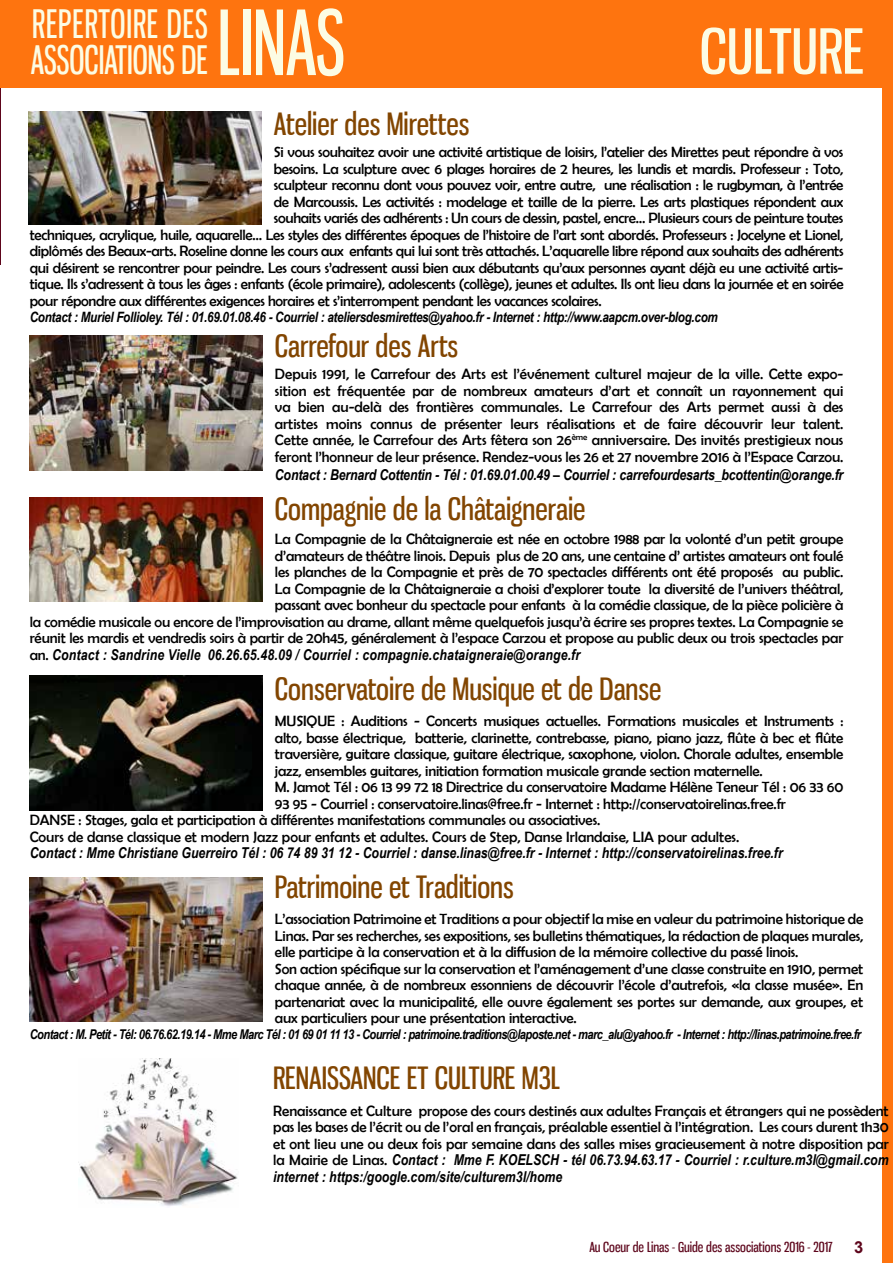
<style>
.page{position:relative;width:893px;height:1263px;background:#fff}
.page>*{position:absolute;margin:0;border:0;box-sizing:border-box;transform-origin:0 0}
.t1{font:88.05px "Gnuolane Free";color:#fcfce4;scale:.83 1}
.t2{font:61.05px "Gnuolane Free";color:#fcfce4}
.t3{font:38.4px/36.3px "Gnuolane Free";color:#fcfce4;scale:.83 1}
.t4{font:30px "Gnuolane Free";color:#824500}
.t5{font:700 16.5px "Arial";color:#5d051b}
.t6{font:15px/16.5px "Berlin Sans FB";letter-spacing:-.01em;color:#000;text-align:justify}
.t7{font:italic 700 15px/16.5px "Arial Narrow";color:#000}
.t8{font:italic 700 14.25px "Arial Narrow";letter-spacing:-.02em;color:#000}
.t9{font:italic 700 13.5px "Arial Narrow";letter-spacing:-.04em;color:#000}
.t10{font:13.5px "Gnuolane Free";color:#5d051b}
.s1{font-family:"Berlin Sans FB";font-weight:400;font-style:normal}
</style>
<div class="page">
<hr style="left:0;top:0;width:1px;height:264px;background:#5d051b">
<div style="left:882px;top:0;width:11px;height:1263px;background:#fe740f"></div>
<img style="left:29px;top:112px;width:232px;height:112px">
<img style="left:30px;top:498px;width:232px;height:104px">
<img style="left:30px;top:335px;width:232px;height:135px">
<img style="left:30px;top:676px;width:232px;height:134px">
<div style="left:0;top:0;width:893px;height:88px;background:#fe740f"></div>
<img style="left:30px;top:878px;width:232px;height:143px">
<img style="left:78px;top:1059px;width:160px;height:147px">
<h3 class="t3" style="left:31px;top:5px;width:215px">REPERTOIRE DES<br>ASSOCIATIONS DE</h3>
<h1 class="t1" style="left:218px;top:-11px;width:155px">LINAS</h1>
<h3 class="t4" style="left:274px;top:105px;width:197px">Atelier des Mirettes</h3>
<h2 class="t2" style="left:700px;top:14px;width:166px">CULTURE</h2>
<p class="t6" style="left:274px;top:144px;width:571px">Si vous souhaitez avoir une activité artistique de loisirs, l’atelier des Mirettes peut répondre à vos</p>
<p class="t6" style="left:274px;top:160px;width:571px">besoins. La sculpture avec 6 plages horaires de 2 heures, les lundis et mardis. Professeur : Toto,</p>
<p class="t6" style="left:274px;top:177px;width:571px">sculpteur reconnu dont vous pouvez voir, entre autre, une réalisation : le rugbyman, à l’entrée</p>
<p class="t6" style="left:274px;top:193px;width:571px">de Marcoussis. Les activités : modelage et taille de la pierre. Les arts plastiques répondent aux</p>
<p class="t6" style="left:274px;top:210px;width:571px">souhaits variés des adhérents : Un cours de dessin, pastel, encre… Plusieurs cours de peinture toutes</p>
<p class="t6" style="left:30px;top:226px;width:815px">techniques, acrylique, huile, aquarelle… Les styles des différentes époques de l’histoire de l’art sont abordés. Professeurs : Jocelyne et Lionel,</p>
<p class="t6" style="left:30px;top:243px;width:815px">diplômés des Beaux-arts. Roseline donne les cours aux enfants qui lui sont très attachés. L’aquarelle libre répond aux souhaits des adhérents</p>
<p class="t6" style="left:30px;top:259px;width:815px">qui désirent se rencontrer pour peindre. Les cours s’adressent aussi bien aux débutants qu’aux personnes ayant déjà eu une activité artis-</p>
<p class="t6" style="left:30px;top:276px;width:815px">tique. Ils s’adressent à tous les âges : enfants (école primaire), adolescents (collège), jeunes et adultes. Ils ont lieu dans la journée et en soirée</p>
<p class="t6" style="left:30px;top:292px;width:573px">pour répondre aux différentes exigences horaires et s’interrompent pendant les vacances scolaires.</p>
<p class="t8" style="left:30px;top:306px;width:690px">Contact : Muriel Follioley. Tél : 01.69.01.08.46 - Courriel : ateliersdesmirettes@yahoo.fr - Internet : http://www.aapcm.over-blog.com</p>
<h3 class="t4" style="left:275px;top:328px;width:185px">Carrefour des Arts</h3>
<p class="t6" style="left:275px;top:366px;width:570px">Depuis 1991, le Carrefour des Arts est l’événement culturel majeur de la ville. Cette expo&shy;sition est fréquentée par de nombreux amateurs d’art et connaît un rayonnement qui va bien au-delà des frontières communales. Le Carrefour des Arts permet aussi à des artistes moins connus de présenter leurs réalisations et de faire découvrir leur talent.<br>Cette année, le Carrefour des Arts fêtera son 26<sup>ème</sup> anniversaire. Des invités prestigieux nous feront l’honneur de leur présence. Rendez-vous les 26 et 27 novembre 2016 à l’Espace Carzou.</p>
<p class="t7" style="left:275px;top:465px;width:570px">Contact : Bernard Cottentin - Tél : 01.69.01.00.49 – Courriel : carrefourdesarts_bcottentin@orange.fr</p>
<h3 class="t4" style="left:275px;top:491px;width:312px">Compagnie de la Châtaigneraie</h3>
<p class="t6" style="left:30px;top:531px;width:815px;text-align:right">La Compagnie de la Châtaigneraie est née en octobre 1988 par la volonté d’un petit groupe<br>d’amateurs de théâtre linois. Depuis plus de 20 ans, une centaine d’ artistes amateurs ont foulé<br>les planches de la Compagnie et près de 70 spectacles différents ont été proposés au public.<br>La Compagnie de la Châtaigneraie a choisi d’explorer toute la diversité de l’univers théâtral,<br>passant avec bonheur du spectacle pour enfants à la comédie classique, de la pièce policière à<br>la comédie musicale ou encore de l’improvisation au drame, allant même quelquefois jusqu’à écrire ses propres textes. La Compagnie se réunit les mardis et vendredis soirs à partir de 20h45, généralement à l’espace Carzou et propose au public deux ou trois spectacles par</p>
<p class="t7" style="left:30px;top:645px;width:552px"><span class="s1">an.</span> Contact : Sandrine Vielle 06.26.65.48.09 / Courriel : compagnie.chataigneraie@orange.fr</p>
<h3 class="t4" style="left:275px;top:671px;width:388px">Conservatoire de Musique et de Danse</h3>
<p class="t6" style="left:275px;top:713px;width:570px">MUSIQUE : Auditions - Concerts musiques actuelles. Formations musicales et Instruments :</p>
<p class="t6" style="left:275px;top:729px;width:570px">alto, basse électrique, batterie, clarinette, contrebasse, piano, piano jazz, flûte à bec et flûte</p>
<p class="t6" style="left:275px;top:746px;width:570px">traversière, guitare classique, guitare électrique, saxophone, violon. Chorale adultes, ensemble</p>
<p class="t6" style="left:275px;top:762px;width:489px">jazz, ensembles guitares, initiation formation musicale grande section maternelle.</p>
<p class="t6" style="left:275px;top:779px;width:570px">M. Jamot Tél : 06 13 99 72 18 Directrice du conservatoire Madame Hélène Teneur Tél : 06 33 60</p>
<p class="t6" style="left:275px;top:795px;width:513px">93 95 - Courriel : conservatoire.linas@free.fr - Internet : http://conservatoirelinas.free.fr</p>
<p class="t6" style="left:30px;top:812px;width:572px">DANSE : Stages, gala et participation à différentes manifestations communales ou associatives.</p>
<p class="t6" style="left:30px;top:828px;width:711px">Cours de danse classique et modern Jazz pour enfants et adultes. Cours de Step, Danse Irlandaise, LIA pour adultes.</p>
<p class="t7" style="left:30px;top:844px;width:755px">Contact : Mme Christiane Guerreiro Tél : 06 74 89 31 12 - Courriel : danse.linas@free.fr - Internet : http://conservatoirelinas.free.fr</p>
<h3 class="t4" style="left:275px;top:868px;width:240px">Patrimoine et Traditions</h3>
<p class="t6" style="left:275px;top:911px;width:590px;text-align:left">L’association Patrimoine et Traditions a pour objectif la mise en valeur du patrimoine historique de Linas. Par ses recherches, ses expositions, ses bulletins thématiques, la rédaction de plaques murales, elle participe à la conservation et à la diffusion de la mémoire collective du passé linois.<br>Son action spécifique sur la conservation et l’aménagement d’une classe construite en 1910, permet chaque année, à de nombreux essonniens de découvrir l’école d’autrefois, «la classe musée». En partenariat avec la municipalité, elle ouvre également ses portes sur demande, aux groupes, et aux particuliers pour une présentation interactive.</p>
<p class="t9" style="left:30px;top:1024px;width:833px">Contact : M. Petit - Tél: 06.76.62.19.14 - Mme Marc Tél : 01 69 01 11 13 - Courriel : patrimoine.traditions@laposte.net - marc_alu@yahoo.fr - Internet : http://linas.patrimoine.free.fr</p>
<h3 class="t4" style="left:273px;top:1060px;width:288px">RENAISSANCE ET CULTURE M3L</h3>
<p class="t6" style="left:273px;top:1102px;width:617px">Renaissance et Culture propose des cours destinés aux adultes Français et étrangers qui ne possèdent pas les bases de l’écrit ou de l’oral en français, préalable essentiel à l’intégration. Les cours durent 1h30 et ont lieu une ou deux fois par semaine dans des salles mises gracieusement à notre disposition par</p>
<p class="t7" style="left:273px;top:1151px;width:617px"><span class="s1">la Mairie de Linas.</span> Contact : Mme F. KOELSCH - tél 06.73.94.63.17 - Courriel : r.culture.m3l@gmail.com internet : https:/google.com/site/culturem3l/home</p>
<p class="t10" style="left:589px;top:1239px;width:245px">Au Coeur de Linas - Guide des associations 2016 - 2017</p>
<p class="t5" style="left:854px;top:1235px;width:11px">3</p>
</div>
